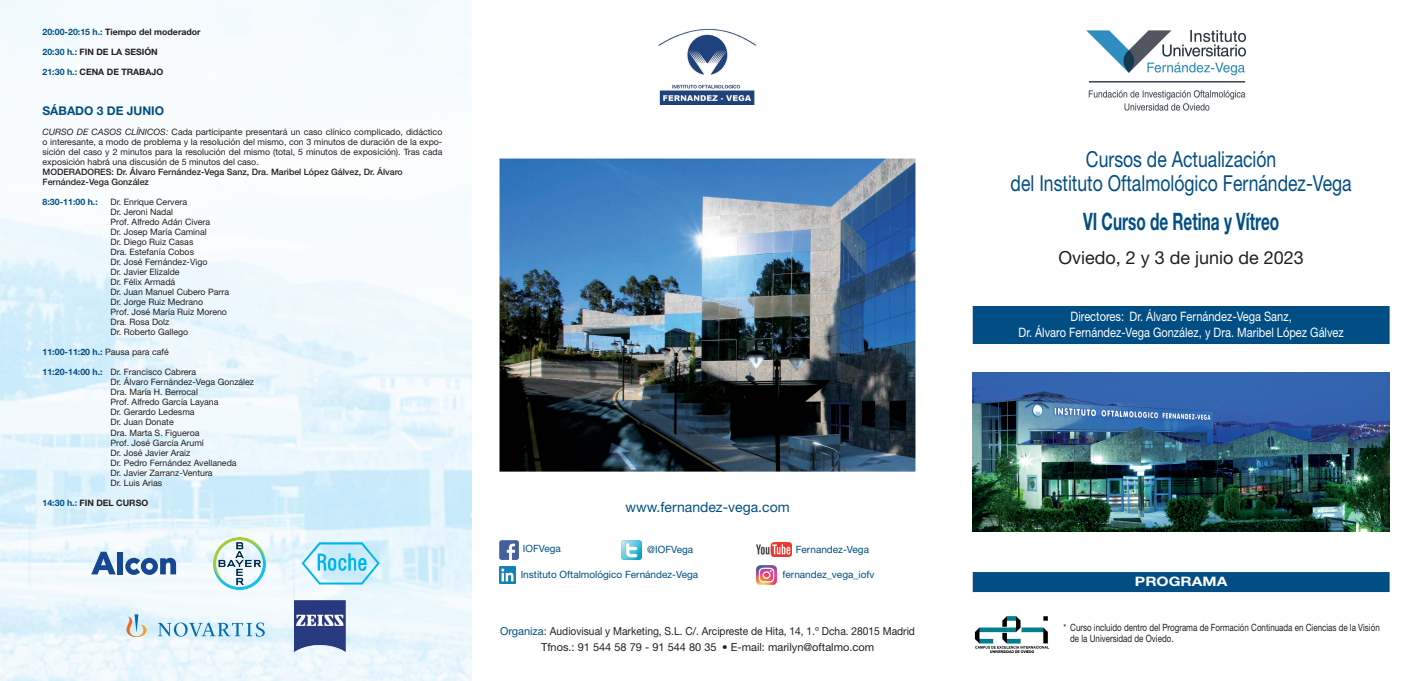
<style>
.page{position:relative;width:1418px;height:681px;background:#fff}
.page>*{position:absolute;margin:0;border:0;box-sizing:border-box;transform-origin:0 0}
.t1{font:700 24px "Helvetica Neue LT Std";color:#014e84;scale:.64 1}
.t2{font:22px/24px "Helvetica Neue LT Std";color:#014e84;text-align:center;scale:.8 1}
.t3{font:18px "Helvetica Neue LT Std";color:#231f20}
.t4{font:14px "Helvetica Neue LT Std";color:#014e84}
.t5{font:13px/16px "Helvetica Neue LT Std";color:#fff;text-align:center;scale:.85 1}
.t6{font:700 13px "Helvetica Neue LT Std";color:#fff;scale:1.2 1}
.t7{font:700 12px "Helvetica Neue LT Std";color:#014e84}
.t8{font:11px/16px "Helvetica Neue LT Std";color:#231f20;text-align:center;scale:.93 1}
.t9{font:10px/11px "Helvetica Neue LT Std";color:#231f20;scale:.8 1}
.t10{font:10px "Helvetica Neue LT Std";color:#014e84}
.t11{font:8.8px/10px "Helvetica Neue LT Std";color:#231f20}
.t12{font:500 8.8px/10px "Helvetica Neue LT Std";color:#231f20}
.t13{font:700 8.8px "Helvetica Neue LT Std";color:#231f20}
.t14{font:700 8.8px "Helvetica Neue LT Std";color:#014e84}
.s1{color:#014e84}
.s2{font-style:italic}
.s3{font-weight:400;color:#231f20}
.s4{font-weight:700;color:#014e84}
</style>
<div class="page">
<img style="left:972px;top:372px;width:417px;height:159px">
<div style="left:972px;top:571px;width:417px;height:20px;background:#014e84"></div>
<img style="left:1086px;top:30px;width:160px;height:81px">
<img style="left:659px;top:28px;width:97px;height:77px">
<div style="left:972px;top:306px;width:417px;height:38px;background:#014e84"></div>
<img style="left:0;top:0;width:471px;height:680px">
<img style="left:499px;top:159px;width:417px;height:312px">
<img style="left:974px;top:616px;width:76px;height:36px">
<img style="left:621px;top:540px;width:20px;height:19px">
<img style="left:757px;top:565px;width:19px;height:19px">
<img style="left:499px;top:540px;width:19px;height:19px">
<img style="left:499px;top:566px;width:17px;height:17px">
<img style="left:757px;top:542px;width:35px;height:14px">
<svg style="left:125px;top:557px;width:51px;height:17px"></svg>
<svg style="left:91px;top:551px;width:25px;height:23px"></svg>
<div style="left:117px;top:551px;width:6px;height:23px;background:#164892"></div>
<img style="left:214px;top:537px;width:51px;height:51px">
<svg style="left:301px;top:542px;width:78px;height:42px;background:#a7e2f8"></svg>
<svg style="left:126px;top:614px;width:139px;height:22px"></svg>
<img style="left:295px;top:600px;width:51px;height:51px">
<p class="t13" style="left:43px;top:26px;width:160px"><span class="s1">20:00-20:15 h.:</span> Tiempo del moderador</p>
<p class="t13" style="left:43px;top:46px;width:117px"><span class="s1">20:30 h.:</span> FIN DE LA SESIÓN</p>
<p class="t13" style="left:43px;top:66px;width:122px"><span class="s1">21:30 h.:</span> CENA DE TRABAJO</p>
<h3 class="t7" style="left:43px;top:103px;width:123px">SÁBADO 3 DE JUNIO</h3>
<p class="t11" style="left:43px;top:127px;width:401px;text-align:justify"><span class="s2">CURSO DE CASOS CLÍNICOS:</span> Cada participante presentará un caso clínico complicado, didáctico o interesante, a modo de problema y la resolución del mismo, con 3 minutos de duración de la expo&shy;sición del caso y 2 minutos para la resolución del mismo (total, 5 minutos de exposición). Tras cada exposición habrá una discusión de 5 minutos del caso.</p>
<p class="t12" style="left:43px;top:167px;width:362px">MODERADORES: Dr. Álvaro Fernández-Vega Sanz, Dra. Maribel López Gálvez, Dr. Álvaro<br>Fernández-Vega González</p>
<p class="t14" style="left:43px;top:197px;width:57px">8:30-11:00 h.:</p>
<p class="t11" style="left:111px;top:197px;width:120px">Dr. Enrique Cervera<br>Dr. Jeroni Nadal<br>Prof. Alfredo Adán Civera<br>Dr. Josep María Caminal<br>Dr. Diego Ruiz Casas<br>Dra. Estefanía Cobos<br>Dr. José Fernández-Vigo<br>Dr. Javier Elizalde<br>Dr. Félix Armadá<br>Dr. Juan Manuel Cubero Parra<br>Dr. Jorge Ruiz Medrano<br>Prof. José María Ruiz Moreno<br>Dra. Rosa Dolz<br>Dr. Roberto Gallego</p>
<p class="t14" style="left:43px;top:347px;width:128px">11:00-11:20 h.: <span class="s3">Pausa para café</span></p>
<p class="t11" style="left:111px;top:367px;width:145px;text-indent:-68px"><span class="s4">11:20-14:00 h.:</span> Dr. Francisco Cabrera<br>Dr. Álvaro Fernández-Vega González<br>Dra. María H. Berrocal<br>Prof. Alfredo García Layana<br>Dr. Gerardo Ledesma<br>Dr. Juan Donate<br>Dra. Marta S. Figueroa<br>Prof. José García Arumí<br>Dr. José Javier Araiz<br>Dr. Pedro Fernández Avellaneda<br>Dr. Javier Zarranz-Ventura<br>Dr. Luis Arias</p>
<p class="t13" style="left:43px;top:496px;width:107px"><span class="s1">14:30 h.:</span> FIN DEL CURSO</p>
<h3 class="t4" style="left:625px;top:499px;width:166px">www.fernandez-vega.com</h3>
<p class="t10" style="left:523px;top:542px;width:39px">IOFVega</p>
<p class="t10" style="left:520px;top:568px;width:179px">Instituto Oftalmológico Fernández-Vega</p>
<p class="t10" style="left:647px;top:543px;width:47px">@IOFVega</p>
<p class="t10" style="left:795px;top:543px;width:75px">Fernandez-Vega</p>
<p class="t10" style="left:782px;top:568px;width:93px">fernandez_vega_iofv</p>
<p class="t8" style="left:500px;top:622px;width:447px"><span class="s1">Organiza:</span> Audiovisual y Marketing, S.L. C/. Arcipreste de Hita, 14, 1.º Dcha. 28015 Madrid<br>Tfnos.: 91 544 58 79 - 91 544 80 35 • E-mail: marilyn@oftalmo.com</p>
<h2 class="t2" style="left:1010px;top:147px;width:428px">Cursos de Actualización<br>del Instituto Oftalmológico Fernández-Vega</h2>
<h1 class="t1" style="left:1083px;top:206px;width:308px">VI Curso de Retina y Vítreo</h1>
<h3 class="t3" style="left:1058px;top:247px;width:247px">Oviedo, 2 y 3 de junio de 2023</h3>
<h3 class="t5" style="left:1018px;top:308px;width:384px">Directores: Dr. Álvaro Fernández-Vega Sanz,<br>Dr. Álvaro Fernández-Vega González, y Dra. Maribel López Gálvez</h3>
<h3 class="t6" style="left:1134px;top:573px;width:79px">PROGRAMA</h3>
<p class="t9" style="left:1070px;top:622px;width:388px;text-indent:-7px">* Curso incluido dentro del Programa de Formación Continuada en Ciencias de la Visión de la Universidad de Oviedo.</p>
</div>
